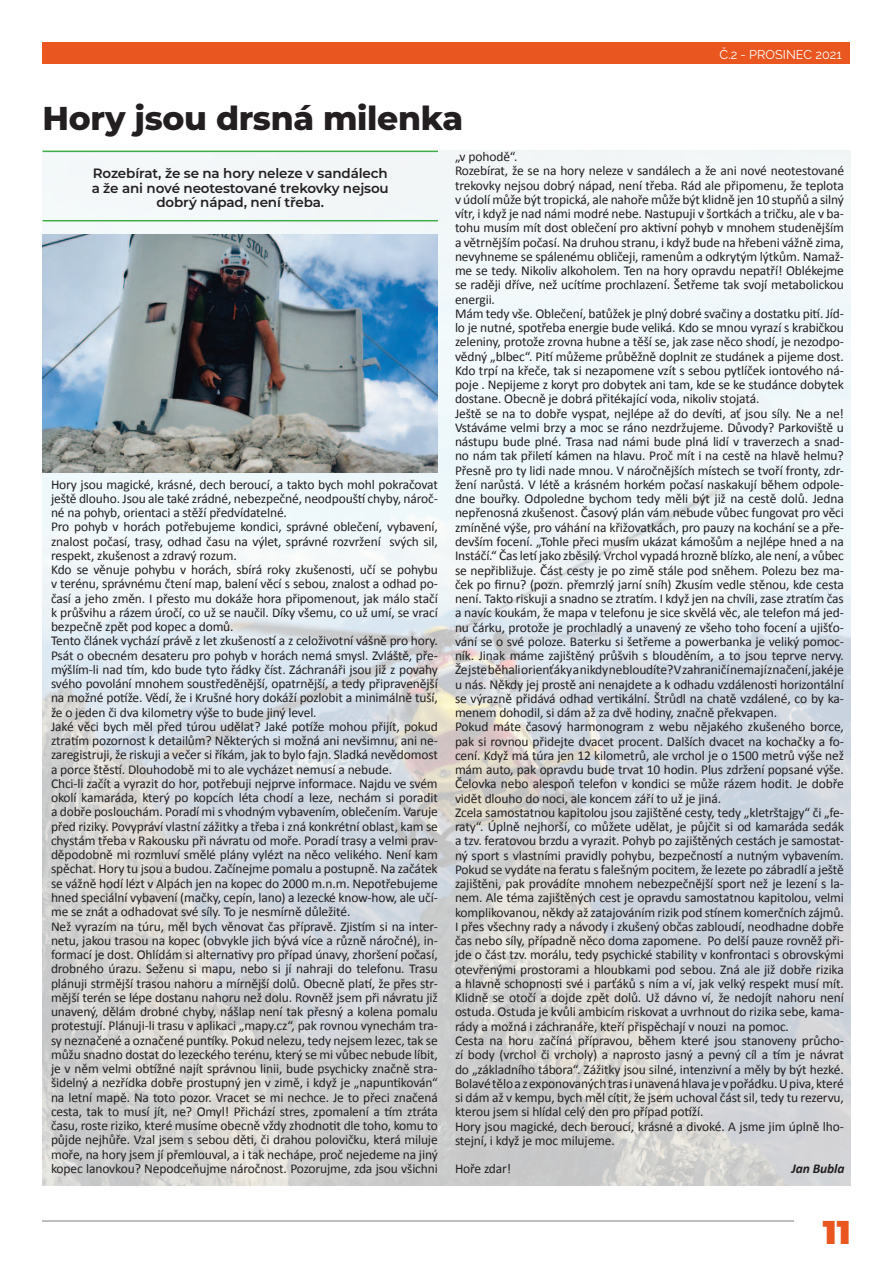
<style>
.page{position:relative;width:893px;height:1263px;background:#fff}
.page>*{position:absolute;margin:0;border:0;box-sizing:border-box;transform-origin:0 0}
.t1{font:800 33px "Montserrat";letter-spacing:-.01em;color:#231f20}
.t2{font:900 33px "Montserrat";color:#ea5620}
.t3{font:13.5px/14.2px "Calibri";letter-spacing:-.01em;color:#231f20}
.t4{font:600 13.5px/14.2px "Montserrat";letter-spacing:-.01em;color:#231f20;text-align:center}
.t5{font:italic 700 13.5px "Calibri";letter-spacing:-.01em;color:#231f20}
.t6{font:12.75px "Raleway";color:#fff}
</style>
<div class="page">
<img style="left:43px;top:151px;width:807px;height:1035px">
<div style="left:43px;top:43px;width:807px;height:21px;background:#ea5620"></div>
<hr style="left:43px;top:1220px;width:751px;height:2px;background:#bcbdc0">
<hr style="left:43px;top:151px;width:395px;height:1px;background:#40ae49">
<hr style="left:43px;top:220px;width:395px;height:1px;background:#40ae49">
<img style="left:43px;top:235px;width:395px;height:237px">
<p class="t6" style="left:720px;top:47px;width:124px">Č.2 - PROSINEC 2021</p>
<h1 class="t1" style="left:43px;top:94px;width:422px">Hory jsou drsná milenka</h1>
<p class="t4" style="left:92px;top:166px;width:299px">Rozebírat, že se na hory neleze v sandálech a že ani nové neotestované trekovky nejsou dobrý nápad, není třeba.</p>
<p class="t3" style="left:455px;top:149px;width:391px">„v pohodě“.<br>Rozebírat, že se na hory neleze v sandálech a že ani nové neotestované trekovky nejsou dobrý nápad, není třeba. Rád ale připomenu, že teplota v údolí může být tropická, ale nahoře může být klidně jen 10 stupňů a silný vítr, i když je nad námi modré nebe. Nastupuji v šortkách a tričku, ale v ba&shy;tohu musím mít dost oblečení pro aktivní pohyb v mnohem studenějším a větrnějším počasí. Na druhou stranu, i když bude na hřebeni vážně zima, nevyhneme se spálenému obličeji, ramenům a odkrytým lýtkům. Namaž&shy;me se tedy. Nikoliv alkoholem. Ten na hory opravdu nepatří! Oblékejme se raději dříve, než ucítíme prochlazení. Šetřeme tak svojí metabolickou energii.<br>Mám tedy vše. Oblečení, batůžek je plný dobré svačiny a dostatku pití. Jíd&shy;lo je nutné, spotřeba energie bude veliká. Kdo se mnou vyrazí s krabičkou zeleniny, protože zrovna hubne a těší se, jak zase něco shodí, je nezodpo&shy;vědný „blbec“. Pití můžeme průběžně doplnit ze studánek a pijeme dost.<br>Kdo trpí na křeče, tak si nezapomene vzít s sebou pytlíček iontového ná&shy;poje . Nepijeme z koryt pro dobytek ani tam, kde se ke studánce dobytek dostane. Obecně je dobrá přitékající voda, nikoliv stojatá.<br>Ještě se na to dobře vyspat, nejlépe až do devíti, ať jsou síly. Ne a ne!<br>Vstáváme velmi brzy a moc se ráno nezdržujeme. Důvody? Parkoviště u nástupu bude plné. Trasa nad námi bude plná lidí v traverzech a snad&shy;no nám tak přiletí kámen na hlavu. Proč mít i na cestě na hlavě helmu?<br>Přesně pro ty lidi nade mnou. V náročnějších místech se tvoří fronty, zdr&shy;žení narůstá. V létě a krásném horkém počasí naskakují během odpole&shy;dne bouřky. Odpoledne bychom tedy měli být již na cestě dolů. Jedna nepřenosná zkušenost. Časový plán vám nebude vůbec fungovat pro věci zmíněné výše, pro váhání na křižovatkách, pro pauzy na kochání se a pře&shy;devším focení. „Tohle přeci musím ukázat kámošům a nejlépe hned a na Instáčí.“ Čas letí jako zběsilý. Vrchol vypadá hrozně blízko, ale není, a vůbec se nepřibližuje. Část cesty je po zimě stále pod sněhem. Polezu bez ma&shy;ček po firnu? (pozn. přemrzlý jarní sníh) Zkusím vedle stěnou, kde cesta není. Takto riskuji a snadno se ztratím. I když jen na chvíli, zase ztratím čas a navíc koukám, že mapa v telefonu je sice skvělá věc, ale telefon má jed&shy;nu čárku, protože je prochladlý a unavený ze všeho toho focení a ujišťo&shy;vání se o své poloze. Baterku si šetřeme a powerbanka je veliký pomoc&shy;ník. Jinak máme zajištěný průšvih s blouděním, a to jsou teprve nervy.<br>Že jste běhali orienťáky a nikdy nebloudíte? V zahraničí nemají značení, jaké je u nás. Někdy jej prostě ani nenajdete a k odhadu vzdálenosti horizontální se výrazně přidává odhad vertikální. Štrůdl na chatě vzdálené, co by ka&shy;menem dohodil, si dám až za dvě hodiny, značně překvapen.<br>Pokud máte časový harmonogram z webu nějakého zkušeného borce, pak si rovnou přidejte dvacet procent. Dalších dvacet na kochačky a fo&shy;cení. Když má túra jen 12 kilometrů, ale vrchol je o 1500 metrů výše než mám auto, pak opravdu bude trvat 10 hodin. Plus zdržení popsané výše.<br>Čelovka nebo alespoň telefon v kondici se může rázem hodit. Je dobře vidět dlouho do noci, ale koncem září to už je jiná.<br>Zcela samostatnou kapitolou jsou zajištěné cesty, tedy „kletrštajgy“ či „fe&shy;raty“. Úplně nejhorší, co můžete udělat, je půjčit si od kamaráda sedák a tzv. feratovou brzdu a vyrazit. Pohyb po zajištěných cestách je samostat&shy;ný sport s vlastními pravidly pohybu, bezpečností a nutným vybavením.<br>Pokud se vydáte na feratu s falešným pocitem, že lezete po zábradlí a ještě zajištěni, pak provádíte mnohem nebezpečnější sport než je lezení s la&shy;nem. Ale téma zajištěných cest je opravdu samostatnou kapitolou, velmi komplikovanou, někdy až zatajováním rizik pod stínem komerčních zájmů.<br>I přes všechny rady a návody i zkušený občas zabloudí, neodhadne dobře čas nebo síly, případně něco doma zapomene. Po delší pauze rovněž při&shy;jde o část tzv. morálu, tedy psychické stability v konfrontaci s obrovskými otevřenými prostorami a hloubkami pod sebou. Zná ale již dobře rizika a hlavně schopnosti své i parťáků s ním a ví, jak velký respekt musí mít.<br>Klidně se otočí a dojde zpět dolů. Už dávno ví, že nedojít nahoru není ostuda. Ostuda je kvůli ambicím riskovat a uvrhnout do rizika sebe, kama&shy;rády a možná i záchranáře, kteří přispěchají v nouzi na pomoc.<br>Cesta na horu začíná přípravou, během které jsou stanoveny průcho&shy;zí body (vrchol či vrcholy) a naprosto jasný a pevný cíl a tím je návrat do „základního tábora“. Zážitky jsou silné, intenzivní a měly by být hezké.<br>Bolavé tělo a z exponovaných tras i unavená hlava je v pořádku. U piva, které si dám až v kempu, bych měl cítit, že jsem uchoval část sil, tedy tu rezervu, kterou jsem si hlídal celý den pro případ potíží.<br>Hory jsou magické, dech beroucí, krásné a divoké. A jsme jim úplně lho&shy;stejní, i když je moc milujeme.</p>
<p class="t3" style="left:455px;top:1162px;width:58px">Hoře zdar!</p>
<p class="t5" style="left:792px;top:1160px;width:54px">Jan Bubla</p>
<p class="t3" style="left:51px;top:477px;width:388px">Hory jsou magické, krásné, dech beroucí, a takto bych mohl pokračovat ještě dlouho. Jsou ale také zrádné, nebezpečné, neodpouští chyby, nároč&shy;né na pohyb, orientaci a stěží předvídatelné.<br>Pro pohyb v horách potřebujeme kondici, správné oblečení, vybavení, znalost počasí, trasy, odhad času na výlet, správné rozvržení svých sil, respekt, zkušenost a zdravý rozum.<br>Kdo se věnuje pohybu v horách, sbírá roky zkušenosti, učí se pohybu v terénu, správnému čtení map, balení věcí s sebou, znalost a odhad po&shy;časí a jeho změn. I přesto mu dokáže hora připomenout, jak málo stačí k průšvihu a rázem úročí, co už se naučil. Díky všemu, co už umí, se vrací bezpečně zpět pod kopec a domů.<br>Tento článek vychází právě z let zkušeností a z celoživotní vášně pro hory.<br>Psát o obecném desateru pro pohyb v horách nemá smysl. Zvláště, pře&shy;mýšlím-li nad tím, kdo bude tyto řádky číst. Záchranáři jsou již z povahy svého povolání mnohem soustředěnější, opatrnější, a tedy připravenější na možné potíže. Vědí, že i Krušné hory dokáží pozlobit a minimálně tuší, že o jeden či dva kilometry výše to bude jiný level.<br>Jaké věci bych měl před túrou udělat? Jaké potíže mohou přijít, pokud ztratím pozornost k detailům? Některých si možná ani nevšimnu, ani ne&shy;zaregistruji, že riskuji a večer si říkám, jak to bylo fajn. Sladká nevědomost a porce štěstí. Dlouhodobě mi to ale vycházet nemusí a nebude.<br>Chci-li začít a vyrazit do hor, potřebuji nejprve informace. Najdu ve svém okolí kamaráda, který po kopcích léta chodí a leze, nechám si poradit a dobře poslouchám. Poradí mi s vhodným vybavením, oblečením. Varuje před riziky. Povypráví vlastní zážitky a třeba i zná konkrétní oblast, kam se chystám třeba v Rakousku při návratu od moře. Poradí trasy a velmi prav&shy;děpodobně mi rozmluví smělé plány vylézt na něco velikého. Není kam spěchat. Hory tu jsou a budou. Začínejme pomalu a postupně. Na začátek se vážně hodí lézt v Alpách jen na kopec do 2000 m.n.m. Nepotřebujeme hned speciální vybavení (mačky, cepín, lano) a lezecké know-how, ale učí&shy;me se znát a odhadovat své síly. To je nesmírně důležité.<br>Než vyrazím na túru, měl bych věnovat čas přípravě. Zjistím si na inter&shy;netu, jakou trasou na kopec (obvykle jich bývá více a různě náročné), in&shy;formací je dost. Ohlídám si alternativy pro případ únavy, zhoršení počasí, drobného úrazu. Seženu si mapu, nebo si jí nahraji do telefonu. Trasu plánuji strmější trasou nahoru a mírnější dolů. Obecně platí, že přes str&shy;mější terén se lépe dostanu nahoru než dolu. Rovněž jsem při návratu již unavený, dělám drobné chyby, nášlap není tak přesný a kolena pomalu protestují. Plánuji-li trasu v aplikaci „mapy.cz“, pak rovnou vynechám tra&shy;sy neznačené a označené puntíky. Pokud nelezu, tedy nejsem lezec, tak se můžu snadno dostat do lezeckého terénu, který se mi vůbec nebude líbit, je v něm velmi obtížné najít správnou linii, bude psychicky značně stra&shy;šidelný a nezřídka dobře prostupný jen v zimě, i když je „napuntikován“ na letní mapě. Na toto pozor. Vracet se mi nechce. Je to přeci značená cesta, tak to musí jít, ne? Omyl! Přichází stres, zpomalení a tím ztráta času, roste riziko, které musíme obecně vždy zhodnotit dle toho, komu to půjde nejhůře. Vzal jsem s sebou děti, či drahou polovičku, která miluje moře, na hory jsem jí přemlouval, a i tak nechápe, proč nejedeme na jiný kopec lanovkou? Nepodceňujme náročnost. Pozorujme, zda jsou všichni</p>
<h1 class="t2" style="left:823px;top:1207px;width:29px">11</h1>
</div>
